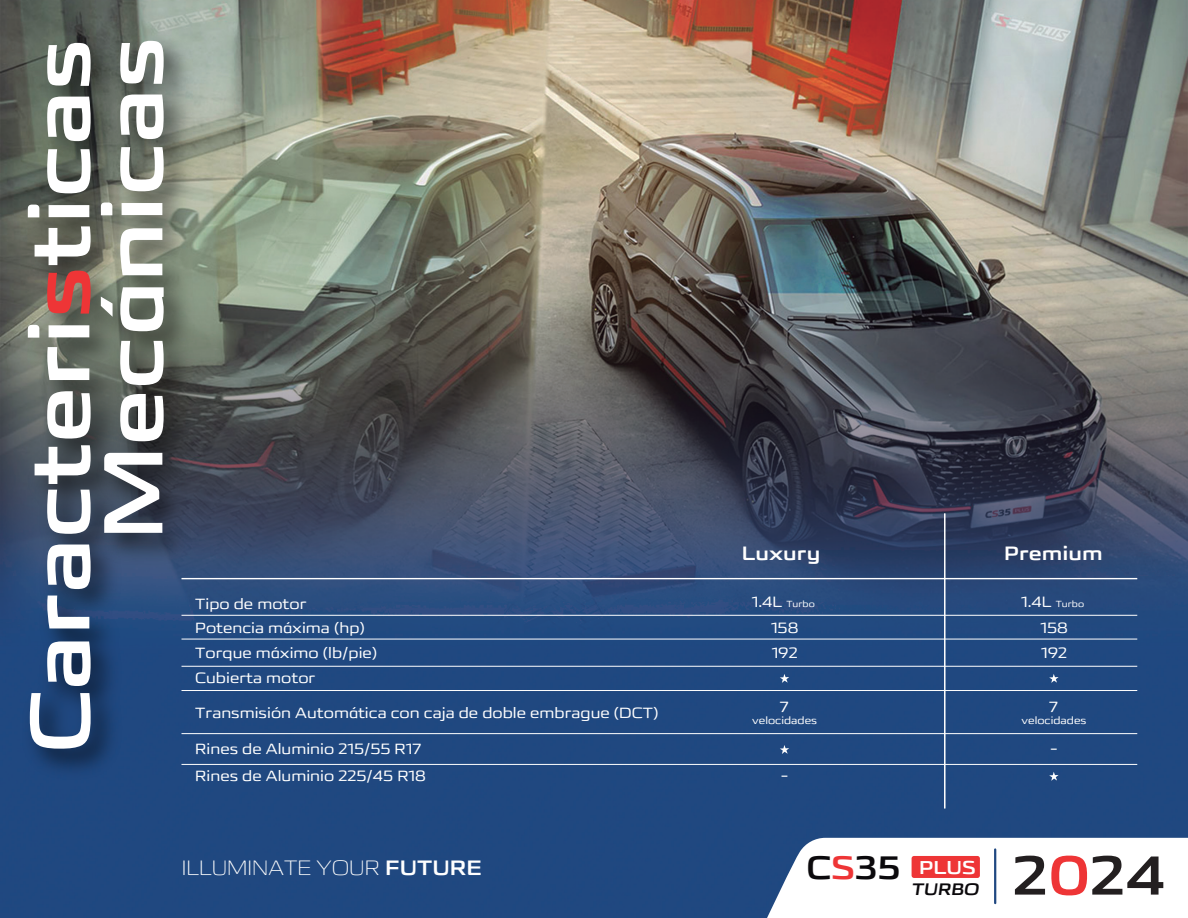
<style>
.page{position:relative;width:1188px;height:918px;background:#fff}
.page>*{position:absolute;margin:0;border:0;box-sizing:border-box;transform-origin:0 0}
.t1{font:84.3px "CHANGANUNITYPES B GB1 0";color:#fff}
.t2{font:55.2px "CHANGANUNITYPES B GB1 0";color:#231f20}
.t3{font:32.7px "CHANGANUNITYPES B GB1 0";color:#0b090c}
.t4{font:21px "CHANGANUNITYPES L GB1 0";color:#fff}
.t5{font:19.5px "CHANGANUNITYPES B GB1 0";color:#fff}
.t6{font:18.75px "CHANGANUNITYPES B GB1 0";color:#fff}
.t7{font:16.8px "CHANGANUNITYPES B GB1 0";color:#0b090c}
.t8{font:15px/25.3px "CHANGANUNITYPES R GB1 0";color:#fff}
.t9{font:10.5px "CHANGANUNITYPES R GB1 0";color:#fff}
.t10{font:9px "CHANGANUNITYPES R GB1 0";color:#fff}
.s1{color:#ee3536}
.s2{font-size:15px}
.s3{font-family:"CHANGANUNITYPES B GB1 0"}
</style>
<div class="page">
<img style="left:0;top:0;width:1188px;height:918px">
<hr style="left:944px;top:513px;width:2px;height:295px;background:#fff">
<hr style="left:182px;top:615px;width:955px;height:1px;background:#fff">
<hr style="left:182px;top:578px;width:955px;height:1px;background:#fff">
<hr style="left:182px;top:639px;width:955px;height:1px;background:#fff">
<hr style="left:182px;top:666px;width:955px;height:1px;background:#fff">
<hr style="left:182px;top:690px;width:955px;height:1px;background:#fff">
<hr style="left:182px;top:733px;width:955px;height:1px;background:#fff">
<hr style="left:182px;top:764px;width:955px;height:1px;background:#fff">
<svg style="left:762px;top:838px;width:426px;height:80px"></svg>
<div style="left:912px;top:856px;width:68px;height:22px;background:#ee3536;border-radius:3px"></div>
<hr style="left:994px;top:849px;width:2px;height:54px;background:#204881">
<svg style="left:780px;top:674px;width:9px;height:9px"></svg>
<svg style="left:1049px;top:674px;width:10px;height:9px"></svg>
<svg style="left:780px;top:745px;width:9px;height:9px"></svg>
<svg style="left:1049px;top:772px;width:10px;height:9px"></svg>
<img style="left:4px;top:25px;width:154px;height:766px">
<img style="left:77px;top:23px;width:154px;height:554px">
<h1 class="t1" style="left:10px;top:753px;width:716px;rotate:-90deg">Caracteri<span class="s1">s</span>ticas</h1>
<h1 class="t1" style="left:83px;top:540px;width:505px;rotate:-90deg">Mecánicas</h1>
<h3 class="t5" style="left:742px;top:541px;width:80px">Luxury</h3>
<h3 class="t5" style="left:1004px;top:541px;width:100px">Premium</h3>
<p class="t8" style="left:195px;top:591px;width:113px">Tipo de motor</p>
<p class="t10" style="left:752px;top:598px;width:65px"><span class="s2">1.4L</span> Turbo</p>
<p class="t8" style="left:195px;top:615px;width:184px;line-height:24.9px">Potencia máxima (hp)<br>Torque máximo (lb/pie)<br>Cubierta motor</p>
<p class="t8" style="left:195px;top:700px;width:465px">Transmisión Automática con caja de doble embrague (DCT)</p>
<p class="t8" style="left:780px;top:694px;width:10px">7</p>
<p class="t8" style="left:771px;top:615px;width:29px">158<br>192</p>
<p class="t9" style="left:752px;top:714px;width:66px">velocidades</p>
<p class="t10" style="left:1021px;top:598px;width:65px"><span class="s2">1.4L</span> Turbo</p>
<p class="t8" style="left:1040px;top:615px;width:29px">158<br>192</p>
<p class="t8" style="left:1049px;top:694px;width:10px">7</p>
<p class="t9" style="left:1022px;top:714px;width:66px">velocidades</p>
<p class="t8" style="left:195px;top:736px;width:228px">Rines de Aluminio 215/55 R17</p>
<p class="t8" style="left:1051px;top:736px;width:8px">-</p>
<p class="t8" style="left:195px;top:763px;width:232px">Rines de Aluminio 225/45 R18</p>
<p class="t8" style="left:781px;top:763px;width:8px">-</p>
<h3 class="t4" style="left:182px;top:855px;width:302px">ILLUMINATE YOUR <span class="s3">FUTURE</span></h3>
<h3 class="t3" style="left:806px;top:848px;width:95px">C<span class="s1">S</span>35</h3>
<p class="t6" style="left:919px;top:856px;width:58px">PLUS</p>
<h2 class="t2" style="left:1013px;top:842px;width:155px">2<span class="s1">0</span>24</h2>
<p class="t7" style="left:911px;top:879px;width:72px">TURBO</p>
</div>
